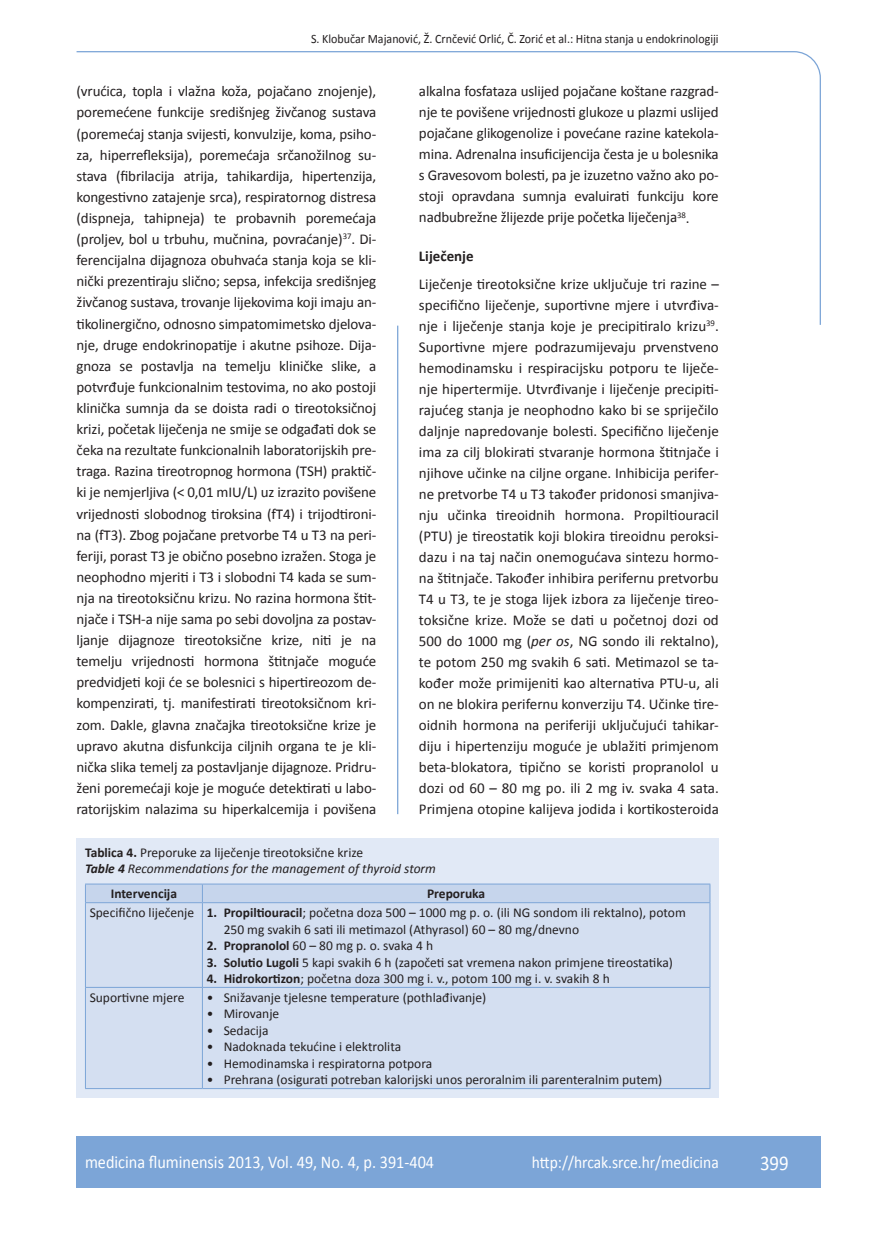
<style>
.page{position:relative;width:872px;height:1234px;background:#fff}
.page>*{position:absolute;margin:0;border:0;box-sizing:border-box;transform-origin:0 0}
.t1{font:21px "Calibri";color:#fff;scale:.9 1}
.t2{font:18px "Calibri";color:#fff;scale:.9 1}
.t3{font:17.25px "Calibri";color:#fff;scale:.9 1}
.t4{font:15px/21.1px "Calibri";letter-spacing:-.01em;color:#231f20;text-align:justify}
.t5{font:700 15px "Calibri";color:#231f20}
.t6{font:13.5px/18.6px "Calibri";color:#231f20}
.t7{font:italic 13.5px/16.5px "Calibri";color:#231f20}
.t8{font:700 13.5px "Calibri";color:#231f20}
.t9{font:12.75px "Calibri";color:#231f20;scale:.94 1}
.s1{font-style:italic}
.s2{font-weight:700;font-style:normal}
.s3{font-style:normal}
.s4{font-weight:700}
</style>
<div class="page">
<svg style="left:76px;top:51px;width:745px;height:275px"></svg>
<hr style="left:397px;top:325px;width:1px;height:489px;background:#7ca5d7">
<div style="left:77px;top:1135px;width:744px;height:51px;background:#7ca5d7"></div>
<div style="left:77px;top:838px;width:642px;height:259px;background:#e1e9f6"></div>
<div style="left:86px;top:903px;width:623px;height:184px;background:#d4dff1"></div>
<svg style="left:85px;top:883px;width:625px;height:19px;background:#c2d2eb"></svg>
<hr style="left:85px;top:902px;width:117px;height:1px;background:#7ca5d7">
<hr style="left:85px;top:902px;width:1px;height:84px;background:#7ca5d7">
<hr style="left:202px;top:902px;width:508px;height:1px;background:#7ca5d7">
<hr style="left:202px;top:902px;width:1px;height:84px;background:#7ca5d7">
<hr style="left:709px;top:902px;width:1px;height:84px;background:#7ca5d7">
<hr style="left:85px;top:986px;width:117px;height:1px;background:#7ca5d7">
<hr style="left:85px;top:987px;width:1px;height:100px;background:#7ca5d7">
<hr style="left:202px;top:986px;width:508px;height:1px;background:#7ca5d7">
<hr style="left:202px;top:987px;width:1px;height:100px;background:#7ca5d7">
<hr style="left:709px;top:987px;width:1px;height:100px;background:#7ca5d7">
<hr style="left:85px;top:1087px;width:117px;height:1px;background:#7ca5d7">
<hr style="left:202px;top:1087px;width:508px;height:1px;background:#7ca5d7">
<p class="t9" style="left:311px;top:30px;width:435px">S. Klobučar Majanović, Ž. Crnčević Orlić, Č. Zorić et al.: Hitna stanja u endokrinologiji</p>
<p class="t4" style="left:77px;top:80px;width:301px">(vrućica, topla i vlažna koža, pojačano znojenje), poremećene funkcije središnjeg živčanog sustava (poremećaj stanja svijesti, konvulzije, koma, psiho&shy;za, hiperrefleksija), poremećaja srčanožilnog su&shy;stava (fibrilacija atrija, tahikardija, hipertenzija, kongestivno zatajenje srca), respiratornog distresa (dispneja, tahipneja) te probavnih poremećaja (proljev, bol u trbuhu, mučnina, povraćanje)<sup>37</sup>. Di&shy;ferencijalna dijagnoza obuhvaća stanja koja se kli&shy;nički prezentiraju slično; sepsa, infekcija središnjeg živčanog sustava, trovanje lijekovima koji imaju an&shy;tikolinergično, odnosno simpatomimetsko djelova&shy;nje, druge endokrinopatije i akutne psihoze. Dija&shy;gnoza se postavlja na temelju kliničke slike, a potvrđuje funkcionalnim testovima, no ako postoji klinička sumnja da se doista radi o tireotoksičnoj krizi, početak liječenja ne smije se odgađati dok se čeka na rezultate funkcionalnih laboratorijskih pre&shy;traga. Razina tireotropnog hormona (TSH) praktič&shy;ki je nemjerljiva (&lt; 0,01 mIU/L) uz izrazito povišene vrijednosti slobodnog tiroksina (fT4) i trijodtironi&shy;na (fT3). Zbog pojačane pretvorbe T4 u T3 na peri&shy;feriji, porast T3 je obično posebno izražen. Stoga je neophodno mjeriti i T3 i slobodni T4 kada se sum&shy;nja na tireotoksičnu krizu. No razina hormona štit&shy;njače i TSH-a nije sama po sebi dovoljna za postav&shy;ljanje dijagnoze tireotoksične krize, niti je na temelju vrijednosti hormona štitnjače moguće predvidjeti koji će se bolesnici s hipertireozom de&shy;kompenzirati, tj. manifestirati tireotoksičnom kri&shy;zom. Dakle, glavna značajka tireotoksične krize je upravo akutna disfunkcija ciljnih organa te je kli&shy;nička slika temelj za postavljanje dijagnoze. Pridru&shy;ženi poremećaji koje je moguće detektirati u labo&shy;ratorijskim nalazima su hiperkalcemija i povišena</p>
<p class="t4" style="left:419px;top:80px;width:301px">alkalna fosfataza uslijed pojačane koštane razgrad&shy;nje te povišene vrijednosti glukoze u plazmi uslijed pojačane glikogenolize i povećane razine katekola&shy;mina. Adrenalna insuficijencija česta je u bolesnika s Gravesovom bolesti, pa je izuzetno važno ako po&shy;stoji opravdana sumnja evaluirati funkciju kore nadbubrežne žlijezde prije početka liječenja<sup>38</sup>.</p>
<p class="t5" style="left:419px;top:246px;width:56px">Liječenje</p>
<p class="t4" style="left:419px;top:272px;width:301px">Liječenje tireotoksične krize uključuje tri razine – specifično liječenje, suportivne mjere i utvrđiva&shy;nje i liječenje stanja koje je precipitiralo krizu<sup>39</sup>.<br>Suportivne mjere podrazumijevaju prvenstveno hemodinamsku i respiracijsku potporu te liječe&shy;nje hipertermije. Utvrđivanje i liječenje precipiti&shy;rajućeg stanja je neophodno kako bi se spriječilo daljnje napredovanje bolesti. Specifično liječenje ima za cilj blokirati stvaranje hormona štitnjače i njihove učinke na ciljne organe. Inhibicija perifer&shy;ne pretvorbe T4 u T3 također pridonosi smanjiva&shy;nju učinka tireoidnih hormona. Propiltiouracil (PTU) je tireostatik koji blokira tireoidnu peroksi&shy;dazu i na taj način onemogućava sintezu hormo&shy;na štitnjače. Također inhibira perifernu pretvorbu T4 u T3, te je stoga lijek izbora za liječenje tireo&shy;toksične krize. Može se dati u početnoj dozi od 500 do 1000 mg (<span class="s1">per os</span>, NG sondo ili rektalno), te potom 250 mg svakih 6 sati. Metimazol se ta&shy;kođer može primijeniti kao alternativa PTU-u, ali on ne blokira perifernu konverziju T4. Učinke tire&shy;oidnih hormona na periferiji uključujući tahikar&shy;diju i hipertenziju moguće je ublažiti primjenom beta-blokatora, tipično se koristi propranolol u dozi od 60 – 80 mg po. ili 2 mg iv. svaka 4 sata.<br>Primjena otopine kalijeva jodida i kortikosteroida</p>
<p class="t7" style="left:85px;top:843px;width:352px"><span class="s2">Tablica 4.</span> <span class="s3">Preporuke za liječenje tireotoksične krize<br></span><span class="s4">Table 4</span> Recommendations for the management of thyroid storm</p>
<p class="t8" style="left:111px;top:885px;width:68px">Intervencija</p>
<p class="t6" style="left:90px;top:883px;width:597px;text-indent:337px"><span class="s4">Preporuka<br></span>Specifično liječenje <span class="s4">1. Propiltiouracil</span>; početna doza 500 – 1000 mg p. o. (ili NG sondom ili rektalno), potom</p>
<p class="t6" style="left:224px;top:918px;width:357px">250 mg svakih 6 sati ili metimazol (Athyrasol) 60 – 80 mg/dnevno</p>
<p class="t6" style="left:207px;top:935px;width:228px"><span class="s4">2. Propranolol</span> 60 – 80 mg p. o. svaka 4 h</p>
<p class="t6" style="left:207px;top:951px;width:468px"><span class="s4">3. Solutio Lugoli</span> 5 kapi svakih 6 h (započeti sat vremena nakon primjene tireostatika)</p>
<p class="t6" style="left:207px;top:968px;width:404px"><span class="s4">4. Hidrokortizon</span>; početna doza 300 mg i. v., potom 100 mg i. v. svakih 8 h</p>
<p class="t6" style="left:90px;top:987px;width:96px">Suportivne mjere</p>
<p class="t6" style="left:207px;top:987px;width:281px">• Snižavanje tjelesne temperature (pothlađivanje)</p>
<p class="t6" style="left:207px;top:1003px;width:74px">• Mirovanje</p>
<p class="t6" style="left:207px;top:1020px;width:63px">• Sedacija</p>
<p class="t6" style="left:207px;top:1036px;width:196px">• Nadoknada tekućine i elektrolita</p>
<p class="t6" style="left:207px;top:1053px;width:227px">• Hemodinamska i respiratorna potpora</p>
<p class="t6" style="left:207px;top:1069px;width:457px">• Prehrana (osigurati potreban kalorijski unos peroralnim ili parenteralnim putem)</p>
<p class="t2" style="left:85px;top:1150px;width:389px">medicina fluminensis 2013, Vol. 49, No. 4, p. 391-404</p>
<p class="t3" style="left:532px;top:1151px;width:209px">http://hrcak.srce.hr/medicina</p>
<h1 class="t1" style="left:760px;top:1149px;width:33px">399</h1>
</div>
